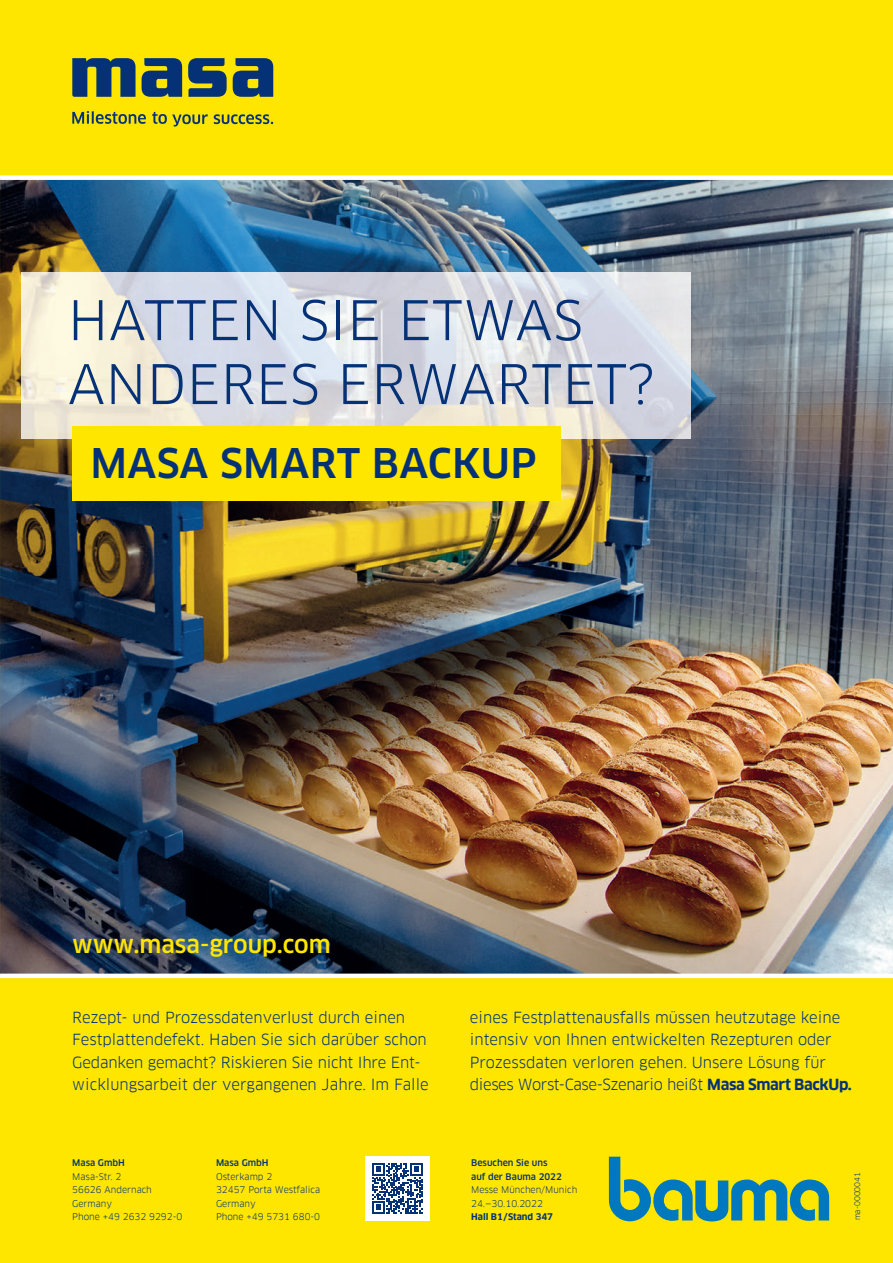
<style>
.page{position:relative;width:893px;height:1263px;background:#ffe601}
.page>*{position:absolute;margin:0;border:0;box-sizing:border-box;transform-origin:0 0}
.t1{font:53.25px/63.9px "Clan Pro";letter-spacing:.01em;color:#053276}
.t2{font:500 39.9px "Clan Pro";letter-spacing:.01em;color:#053276}
.t3{font:500 23.55px "Clan Pro";color:#ffe601}
.t4{font:15px/22.5px "Clan Pro";color:#053276}
.t5{font:9px/13.5px "Clan Pro";color:#053276}
.t6{font:500 9px/13.5px "Clan Pro";color:#053276}
.t7{font:700 9px "Clan Pro";color:#053276}
.t8{font:7.5px "Clan Pro";color:#053276}
.s1{font-weight:700}
</style>
<div class="page">
<svg style="left:72px;top:111px;width:74px;height:13px"></svg>
<svg style="left:152px;top:112px;width:56px;height:15px"></svg>
<svg style="left:214px;top:114px;width:59px;height:10px"></svg>
<svg style="left:188px;top:58px;width:39px;height:39px"></svg>
<svg style="left:233px;top:58px;width:40px;height:39px;background:#33535f"></svg>
<svg style="left:142px;top:58px;width:40px;height:39px;background:#335360"></svg>
<svg style="left:72px;top:58px;width:64px;height:39px"></svg>
<img style="left:0;top:175px;width:893px;height:803px">
<img style="left:21px;top:272px;width:669px;height:166px">
<div style="left:365px;top:1156px;width:64px;height:64px;background:#fff"></div>
<svg style="left:372px;top:1163px;width:51px;height:50px"></svg>
<svg style="left:609px;top:1157px;width:220px;height:64px"></svg>
<div style="left:72px;top:426px;width:489px;height:75px;background:#ffe601"></div>
<h1 class="t1" style="left:68px;top:289px;width:588px">HATTEN SIE ETWAS<br>ANDERES ERWARTET?</h1>
<h2 class="t2" style="left:90px;top:440px;width:448px">MASA SMART BACKUP</h2>
<h3 class="t3" style="left:72px;top:930px;width:260px">www.masa-group.com</h3>
<p class="t4" style="left:72px;top:1006px;width:358px">Rezept- und Prozessdatenverlust durch einen Festplattendefekt. Haben Sie sich darüber schon Gedanken gemacht? Riskieren Sie nicht Ihre Ent&shy;wicklungsarbeit der vergangenen Jahre. Im Falle</p>
<p class="t4" style="left:470px;top:1006px;width:384px">eines Festplattenausfalls müssen heutzutage keine intensiv von Ihnen entwickelten Rezepturen oder Prozessdaten verloren gehen. Unsere Lösung für dieses Worst-Case-Szenario heißt <span class="s1">Masa Smart BackUp.</span></p>
<p class="t6" style="left:72px;top:1156px;width:54px">Masa GmbH</p>
<p class="t5" style="left:72px;top:1170px;width:112px">Masa-Str. 2<br>56626 Andernach<br>Germany<br>Phone +49 2632 9292-0</p>
<p class="t6" style="left:471px;top:1156px;width:92px">Besuchen Sie uns auf der Bauma 2022</p>
<p class="t5" style="left:471px;top:1183px;width:108px">Messe München/Munich<br>24.—30.10.2022</p>
<p class="t7" style="left:471px;top:1212px;width:83px">Hall B1 / Stand 347</p>
<p class="t6" style="left:216px;top:1156px;width:54px">Masa GmbH</p>
<p class="t5" style="left:216px;top:1170px;width:106px">Osterkamp 2<br>32457 Porta Westfalica<br>Germany<br>Phone +49 5731 680-0</p>
<p class="t8" style="left:853px;top:1220px;width:50px;rotate:-90deg">ma-0000041</p>
</div>
